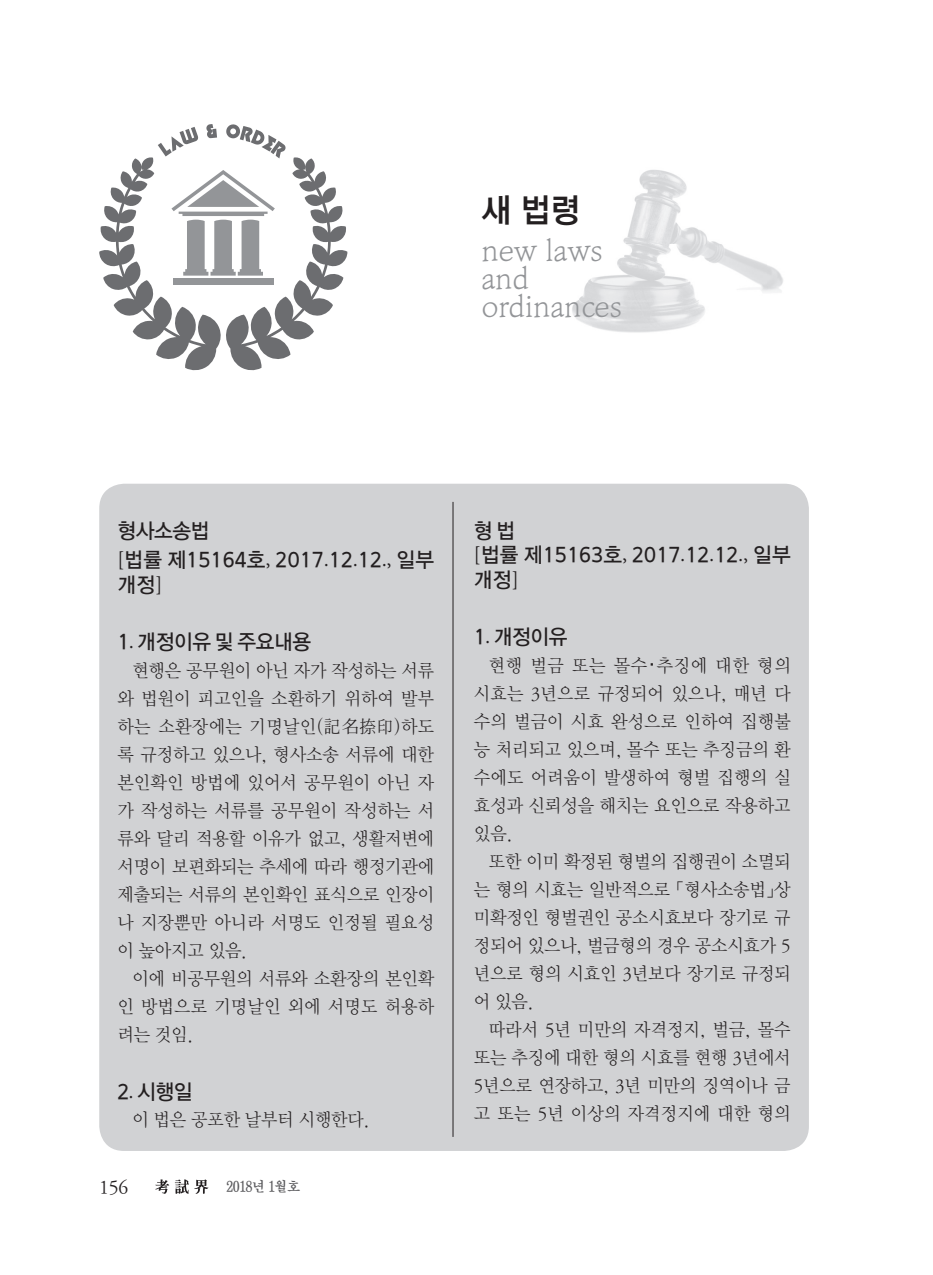
<style>
.page{position:relative;width:933px;height:1275px;background:#fff}
.page>*{position:absolute;margin:0;border:0;box-sizing:border-box;transform-origin:0 0}
.t1{font:33.25px "DX Ngo Std 40";color:#231f20;scale:.95 1}
.t2{font:31.5px/28px "DX Pn M Std";letter-spacing:-.01em;color:#939598;scale:.95 1}
.t3{font:21px/24.5px "DX Ngo Std 30";letter-spacing:.01em;color:#231f20;scale:.95 1}
.t4{font:21px "DX Ngo Std 30";letter-spacing:-.02em;color:#231f20;scale:.95 1}
.t5{font:19.25px "DX Nmu Std 30";color:#231f20;scale:.95 1}
.t6{font:18.38px/28px "DX Nmu Std 20";letter-spacing:-.01em;color:#231f20;text-align:justify;scale:.95 1}
.t7{font:14px "D Xmu Std 40";letter-spacing:-.05em;color:#5a5a5d;scale:.95 1}
.s1{font-family:"Minion Pro"}
.s2{font-family:"DX Mgo Std B"}
</style>
<div class="page">
<svg style="left:155px;top:1179px;width:14px;height:15px"></svg>
<svg style="left:175px;top:1179px;width:34px;height:15px"></svg>
<div style="left:99px;top:484px;width:710px;height:667px;background:#d1d2d4;border-radius:25px"></div>
<svg style="left:99px;top:124px;width:248px;height:246px"></svg>
<img style="left:572px;top:170px;width:211px;height:163px">
<hr style="left:453px;top:502px;width:1px;height:635px;background:#231f20">
<h1 class="t1" style="left:481px;top:193px;width:106px">새 법령</h1>
<h2 class="t2" style="left:481px;top:238px;width:149px">new laws and ordinances</h2>
<p class="t3" style="left:117px;top:517px;width:335px;line-height:29.4px">형사소송법<br><span class="s1">[</span>법률 제15164호<span class="s1">,</span> 2017<span class="s1">.</span>12<span class="s1">.</span>12<span class="s1">.,</span> 일부</p>
<p class="t3" style="left:117px;top:573px;width:49px">개정<span class="s1">]</span></p>
<p class="t4" style="left:117px;top:631px;width:205px">1<span class="s1">.</span> 개정이유 및 주요내용</p>
<p class="t6" style="left:117px;top:657px;width:335px;text-indent:15px">현행은 공무원이 아닌 자가 작성하는 서류 와 법원이 피고인을 소환하기 위하여 발부 하는 소환장에는 기명날인(記名捺印)하도 록 규정하고 있으나, 형사소송 서류에 대한 본인확인 방법에 있어서 공무원이 아닌 자 가 작성하는 서류를 공무원이 작성하는 서 류와 달리 적용할 이유가 없고, 생활저변에 서명이 보편화되는 추세에 따라 행정기관에 제출되는 서류의 본인확인 표식으로 인장이 나 지장뿐만 아니라 서명도 인정될 필요성 이 높아지고 있음.</p>
<p class="t6" style="left:117px;top:965px;width:335px;text-indent:15px">이에 비공무원의 서류와 소환장의 본인확 인 방법으로 기명날인 외에 서명도 허용하 려는 것임.</p>
<p class="t3" style="left:117px;top:1080px;width:81px">2<span class="s1">.</span> 시행일</p>
<p class="t6" style="left:132px;top:1106px;width:251px">이 법은 공포한 날부터 시행한다.</p>
<p class="t5" style="left:99px;top:1177px;width:32px">156</p>
<p class="t7" style="left:226px;top:1179px;width:80px">2018년 1월호</p>
<p class="t3" style="left:474px;top:519px;width:335px">형법<br><span class="s1">[</span>법률 제15163호<span class="s1">,</span> 2017<span class="s1">.</span>12<span class="s1">.</span>12<span class="s1">.,</span> 일부 개정<span class="s1">]</span></p>
<p class="t3" style="left:474px;top:626px;width:100px">1<span class="s1">.</span> 개정이유</p>
<p class="t6" style="left:474px;top:652px;width:335px;text-indent:15px">현행 벌금 또는 몰수<span class="s2">·</span>추징에 대한 형의 시효는 3년으로 규정되어 있으나, 매년 다 수의 벌금이 시효 완성으로 인하여 집행불 능 처리되고 있으며, 몰수 또는 추징금의 환 수에도 어려움이 발생하여 형벌 집행의 실 효성과 신뢰성을 해치는 요인으로 작용하고 있음.</p>
<p class="t6" style="left:474px;top:848px;width:335px;text-indent:15px">또한 이미 확정된 형벌의 집행권이 소멸되 는 형의 시효는 일반적으로 「형사소송법」상 미확정인 형벌권인 공소시효보다 장기로 규 정되어 있으나, 벌금형의 경우 공소시효가 5 년으로 형의 시효인 3년보다 장기로 규정되 어 있음.</p>
<p class="t6" style="left:474px;top:1016px;width:335px;text-indent:15px">따라서 5년 미만의 자격정지, 벌금, 몰수 또는 추징에 대한 형의 시효를 현행 3년에서 5년으로 연장하고, 3년 미만의 징역이나 금 고 또는 5년 이상의 자격정지에 대한 형의</p>
</div>
